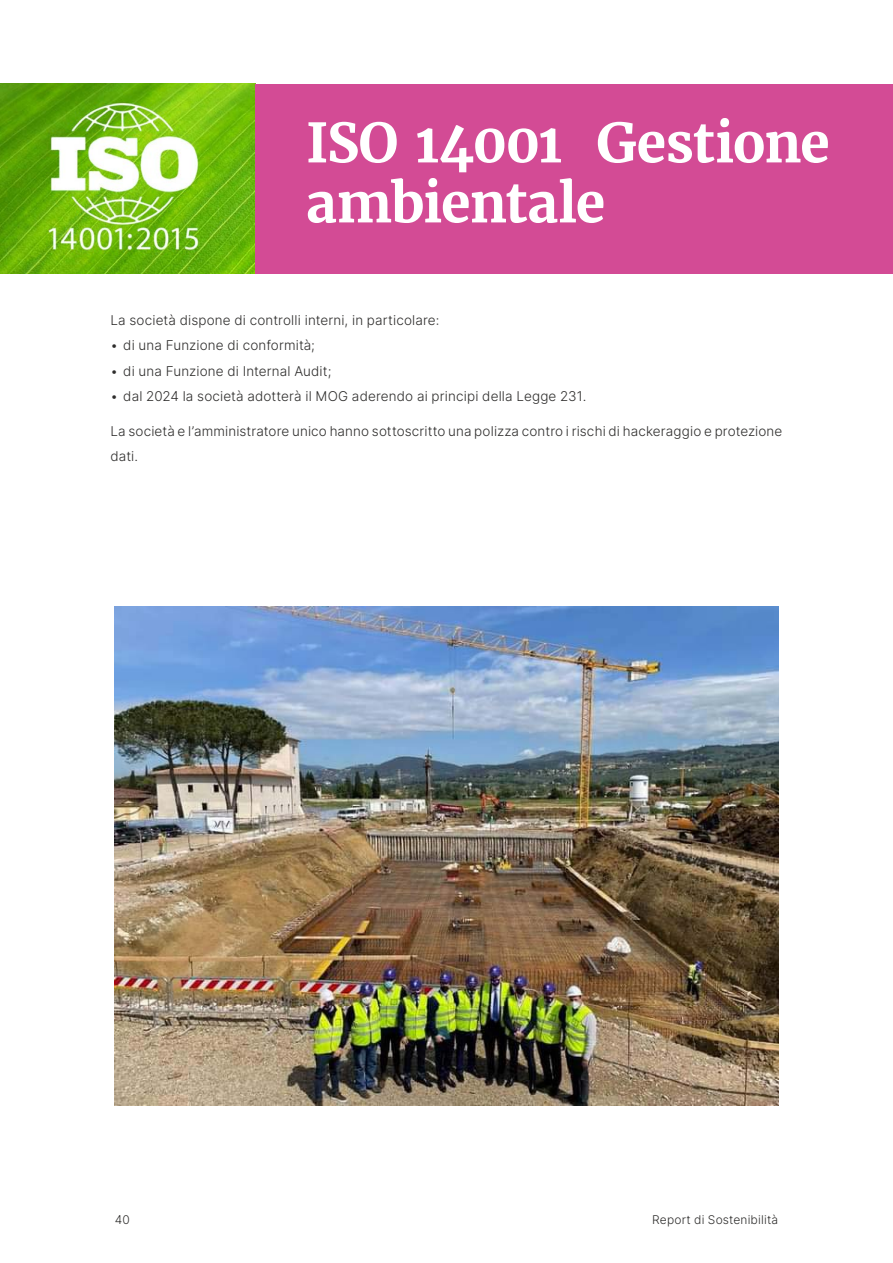
<style>
.page{position:relative;width:893px;height:1263px;background:#fff}
.page>*{position:absolute;margin:0;border:0;box-sizing:border-box;transform-origin:0 0}
.t1{font:700 54px/60px "Merriweather";letter-spacing:-.025em;color:#fff}
.t2{font:300 13.5px/25.5px "Inter";letter-spacing:.01em;color:#2e2d2c}
.t3{font:300 12px "Inter";letter-spacing:.015em;color:#2e2d2c}
</style>
<div class="page">
<img style="left:0;top:84px;width:255px;height:189px">
<div style="left:255px;top:84px;width:638px;height:189px;background:#d34b95"></div>
<img style="left:115px;top:607px;width:663px;height:499px">
<h1 class="t1" style="left:306px;top:113px;width:525px">ISO 14001 Gestione ambientale</h1>
<p class="t2" style="left:111px;top:307px;width:330px">La società dispone di controlli interni, in particolare:</p>
<p class="t2" style="left:111px;top:332px;width:206px">• di una Funzione di conformità;</p>
<p class="t2" style="left:111px;top:358px;width:222px">• di una Funzione di Internal Audit;</p>
<p class="t2" style="left:111px;top:383px;width:477px">• dal 2024 la società adotterà il MOG aderendo ai principi della Legge 231.</p>
<p class="t2" style="left:111px;top:418px;width:673px">La società e l’amministratore unico hanno sottoscritto una polizza contro i rischi di hackeraggio e protezione dati.</p>
<p class="t3" style="left:115px;top:1211px;width:17px">40</p>
<p class="t3" style="left:652px;top:1211px;width:128px">Report di Sostenibilità</p>
</div>
